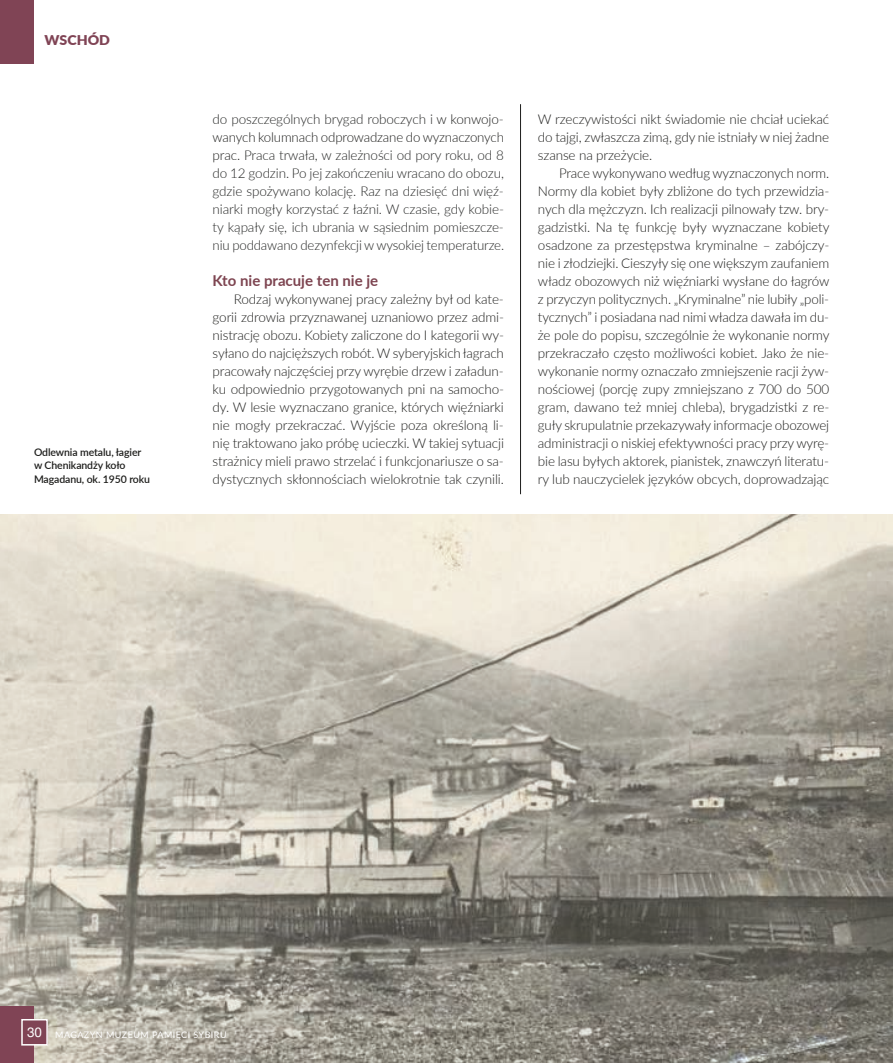
<style>
.page{position:relative;width:893px;height:1063px;background:#fff}
.page>*{position:absolute;margin:0;border:0;box-sizing:border-box;transform-origin:0 0}
.t1{font:700 15px "Lato";color:#7d4450}
.t2{font:300 13.5px/18px "Lato";letter-spacing:-.01em;color:#1d1d1b;text-align:justify}
.t3{font:300 13.5px/18px "Lato";letter-spacing:-.015em;color:#252625;text-align:justify}
.t4{font:900 13.5px "Lato";color:#804455;scale:1.05 1}
.t5{font:600 10.5px/13.5px "Lato";letter-spacing:-.01em;color:#1d1d1b}
.t6{font:9px "Lato";letter-spacing:.05em;color:#fff}
.s1{color:#1d1d1b}
.s2{font-family:"Switzer EFN";font-size:13.5px}
</style>
<div class="page">
<img style="left:0;top:514px;width:893px;height:549px">
<div style="left:0;top:1006px;width:34px;height:57px;background:#804455"></div>
<div style="left:22px;top:1020px;width:25px;height:25px;background:#804455"></div>
<div style="left:21px;top:1019px;width:27px;height:27px;border:2px solid #fff"></div>
<div style="left:0;top:0;width:34px;height:64px;background:#804455"></div>
<hr style="left:520px;top:104px;width:1px;height:390px;background:#1d1d1b">
<p class="t4" style="left:45px;top:32px;width:64px">WSCHÓD</p>
<p class="t5" style="left:34px;top:445px;width:118px">Odlewnia metalu, łagier w Chenikandży koło<br>Magadanu, ok. 1950 roku</p>
<p class="t3" style="left:213px;top:110px;width:293px">do poszczególnych brygad roboczych i <span class="s1">w konwojo&shy;wanych kolumnach odprowadzane do wyznaczonych prac.</span> Praca trwała, w zależności od pory roku, od 8 do 12 godzin. Po jej zakończeniu wracano do obozu, gdzie spożywano kolację. Raz na dziesięć dni więź&shy;niarki mogły korzystać z łaźni. W czasie, gdy kobie&shy;ty kąpały się, ich ubrania w sąsiednim pomieszcze&shy;niu poddawano dezynfekcji w wysokiej temperaturze.</p>
<p class="t1" style="left:213px;top:271px;width:167px">Kto nie pracuje ten nie je</p>
<p class="t2" style="left:213px;top:290px;width:293px;text-indent:21px">Rodzaj wykonywanej pracy zależny był od kate&shy;gorii zdrowia przyznawanej uznaniowo przez admi&shy;nistrację obozu. Kobiety zaliczone do I kategorii wy&shy;syłano do najcięższych robót. W syberyjskich łagrach pracowały najczęściej przy wyrębie drzew i załadun&shy;ku odpowiednio przygotowanych pni na samocho&shy;dy. W lesie wyznaczano granice, których więźniarki nie mogły przekraczać. Wyjście poza określoną li&shy;nię traktowano jako próbę ucieczki. W takiej sytuacji strażnicy mieli prawo strzelać i funkcjonariusze o sa&shy;dystycznych skłonnościach wielokrotnie tak czynili.</p>
<p class="t2" style="left:538px;top:110px;width:293px">W rzeczywistości nikt świadomie nie chciał uciekać do tajgi, zwłaszcza zimą, gdy nie istniały w niej żadne szanse na przeżycie.</p>
<p class="t2" style="left:538px;top:164px;width:293px;text-indent:21px">Prace wykonywano według wyznaczonych norm .<br>Normy dla kobiet były zbliżone do tych przewidzia&shy;nych dla mężczyzn. Ich realizacji pilnowały tzw. bry&shy;gadzistki. Na tę funkcję były wyznaczane kobiety osadzone za przestępstwa kryminalne – zabójczy&shy;nie i złodziejki. Cieszyły się one większym zaufaniem władz obozowych niż więźniarki wysłane do łagrów z przyczyn politycznych. „Kryminalne” nie lubiły „poli&shy;tycznych” i posiadana nad nimi władza dawała im du&shy;że pole do popisu, szczególnie że wykonanie normy przekraczało często możliwości kobiet. Jako że nie&shy;wykonanie normy oznaczało zmniejszenie racji żyw&shy;nościowej (porcję zupy zmniejszano z 700 do 500 gram, dawano też mniej chleba), brygadzistki z re&shy;guły skrupulatnie przekazywały informacje obozowej administracji o niskiej efektywności pracy przy wyrę&shy;bie lasu byłych aktorek, pianistek, znawczyń literatu&shy;ry lub nauczycielek języków obcych, doprowadzając</p>
<p class="t6" style="left:27px;top:1029px;width:201px"><span class="s2">30</span> MAGAZYN MUZEUM PAMIĘCI SYBIRU</p>
</div>
